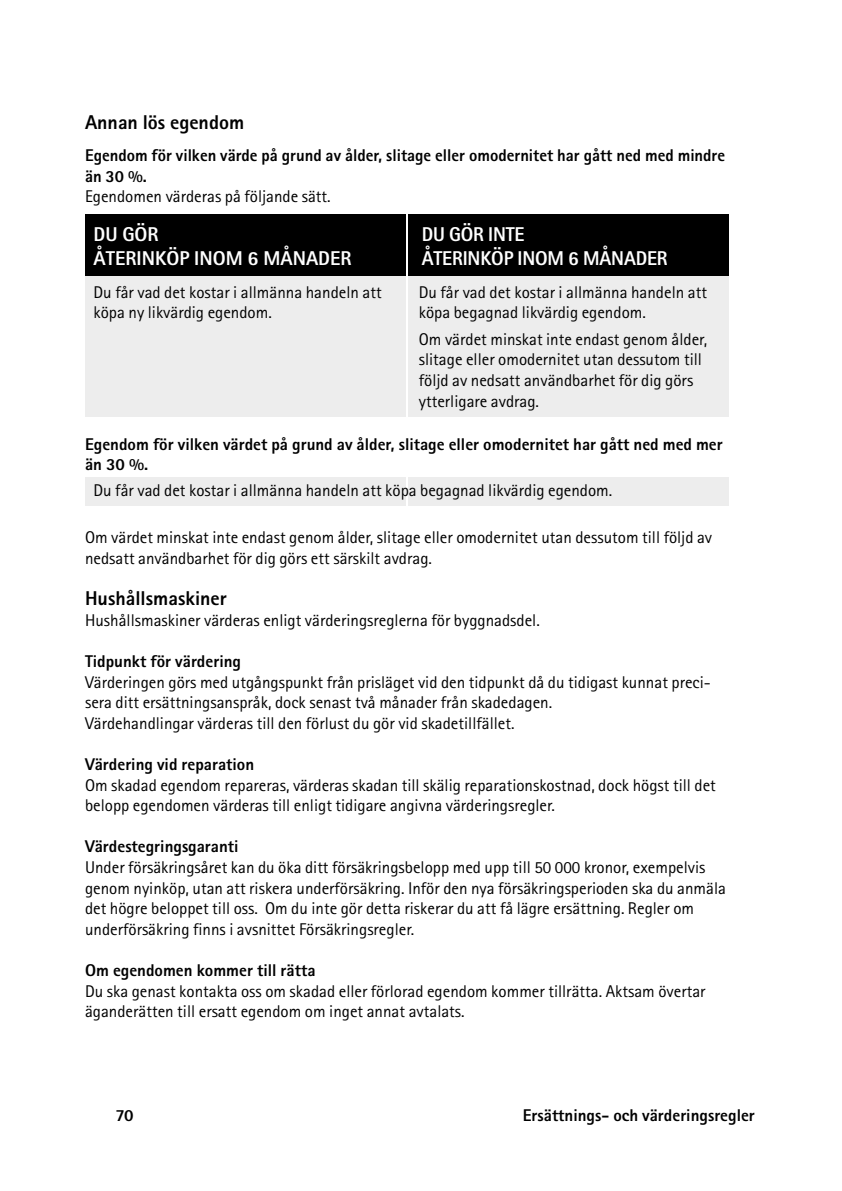
<style>
.page{position:relative;width:842px;height:1191px;background:#fff}
.page>*{position:absolute;margin:0;border:0;box-sizing:border-box;transform-origin:0 0}
.t1{font:800 20px/24px "Rotis Sans Serif";letter-spacing:-.01em;color:#fff}
.t2{font:800 20px "Rotis Sans Serif";color:#000}
.t3{font:17px/20.6px "Rotis Sans Serif";color:#000}
.t4{font:800 17px/20.6px "Rotis Sans Serif";color:#000}
</style>
<div class="page">
<div style="left:85px;top:477px;width:321px;height:29px;background:#ededed"></div>
<div style="left:408px;top:477px;width:321px;height:29px;background:#ededed"></div>
<div style="left:85px;top:250px;width:321px;height:167px;background:#ededed"></div>
<div style="left:408px;top:250px;width:321px;height:167px;background:#ededed"></div>
<div style="left:408px;top:214px;width:321px;height:61px;background:#000"></div>
<div style="left:85px;top:214px;width:321px;height:61px;background:#000"></div>
<p class="t2" style="left:85px;top:110px;width:161px">Annan lös egendom</p>
<p class="t4" style="left:85px;top:145px;width:642px">Egendom för vilken värde på grund av ålder, slitage eller omodernitet har gått ned med mindre än 30 %.</p>
<p class="t3" style="left:85px;top:186px;width:247px">Egendomen värderas på följande sätt.</p>
<p class="t1" style="left:94px;top:222px;width:259px">DU GÖR<br>ÅTERINKÖP INOM 6 MÅNADER</p>
<p class="t1" style="left:422px;top:222px;width:247px">DU GÖR INTE<br>ÅTERINKÖP INOM 6 MÅNADER</p>
<p class="t3" style="left:94px;top:282px;width:290px">Du får vad det kostar i allmänna handeln att köpa ny likvärdig egendom.</p>
<p class="t3" style="left:419px;top:282px;width:290px">Du får vad det kostar i allmänna handeln att köpa begagnad likvärdig egendom.</p>
<p class="t3" style="left:419px;top:328px;width:290px">Om värdet minskat inte endast genom ålder, slitage eller omodernitet utan dessutom till följd av nedsatt användbarhet för dig görs ytterligare avdrag.</p>
<p class="t4" style="left:85px;top:433px;width:639px">Egendom för vilken värdet på grund av ålder, slitage eller omodernitet har gått ned med mer än 30 %.</p>
<p class="t3" style="left:94px;top:480px;width:520px">Du får vad det kostar i allmänna handeln att köpa begagnad likvärdig egendom.</p>
<p class="t3" style="left:85px;top:527px;width:629px">Om värdet minskat inte endast genom ålder, slitage eller omodernitet utan dessutom till följd av nedsatt användbarhet för dig görs ett särskilt avdrag.</p>
<p class="t2" style="left:85px;top:585px;width:143px">Hushållsmaskiner</p>
<p class="t3" style="left:85px;top:609px;width:456px">Hushållsmaskiner värderas enligt värderingsreglerna för byggnadsdel.</p>
<p class="t4" style="left:85px;top:650px;width:158px">Tidpunkt för värdering</p>
<p class="t3" style="left:85px;top:671px;width:627px">Värderingen görs med utgångspunkt från prisläget vid den tidpunkt då du tidigast kunnat preci&shy;sera ditt ersättningsanspråk, dock senast två månader från skadedagen.<br>Värdehandlingar värderas till den förlust du gör vid skadetillfället.</p>
<p class="t4" style="left:85px;top:753px;width:171px">Värdering vid reparation</p>
<p class="t3" style="left:85px;top:774px;width:632px">Om skadad egendom repareras, värderas skadan till skälig reparationskostnad, dock högst till det belopp egendomen värderas till enligt tidigare angivna värderingsregler.</p>
<p class="t4" style="left:85px;top:836px;width:155px">Värdestegringsgaranti</p>
<p class="t3" style="left:85px;top:857px;width:642px">Under försäkringsåret kan du öka ditt försäkringsbelopp med upp till 50 000 kronor, exempelvis genom nyinköp, utan att riskera underförsäkring. Inför den nya försäkringsperioden ska du anmäla det högre beloppet till oss. Om du inte gör detta riskerar du att få lägre ersättning. Regler om underförsäkring finns i avsnittet Försäkringsregler.</p>
<p class="t4" style="left:85px;top:959px;width:232px">Om egendomen kommer till rätta</p>
<p class="t3" style="left:85px;top:980px;width:622px">Du ska genast kontakta oss om skadad eller förlorad egendom kommer tillrätta. Aktsam övertar äganderätten till ersatt egendom om inget annat avtalats.</p>
<p class="t4" style="left:115px;top:1105px;width:20px">70</p>
<p class="t4" style="left:523px;top:1105px;width:234px">Ersättnings- och värderingsregler</p>
</div>
